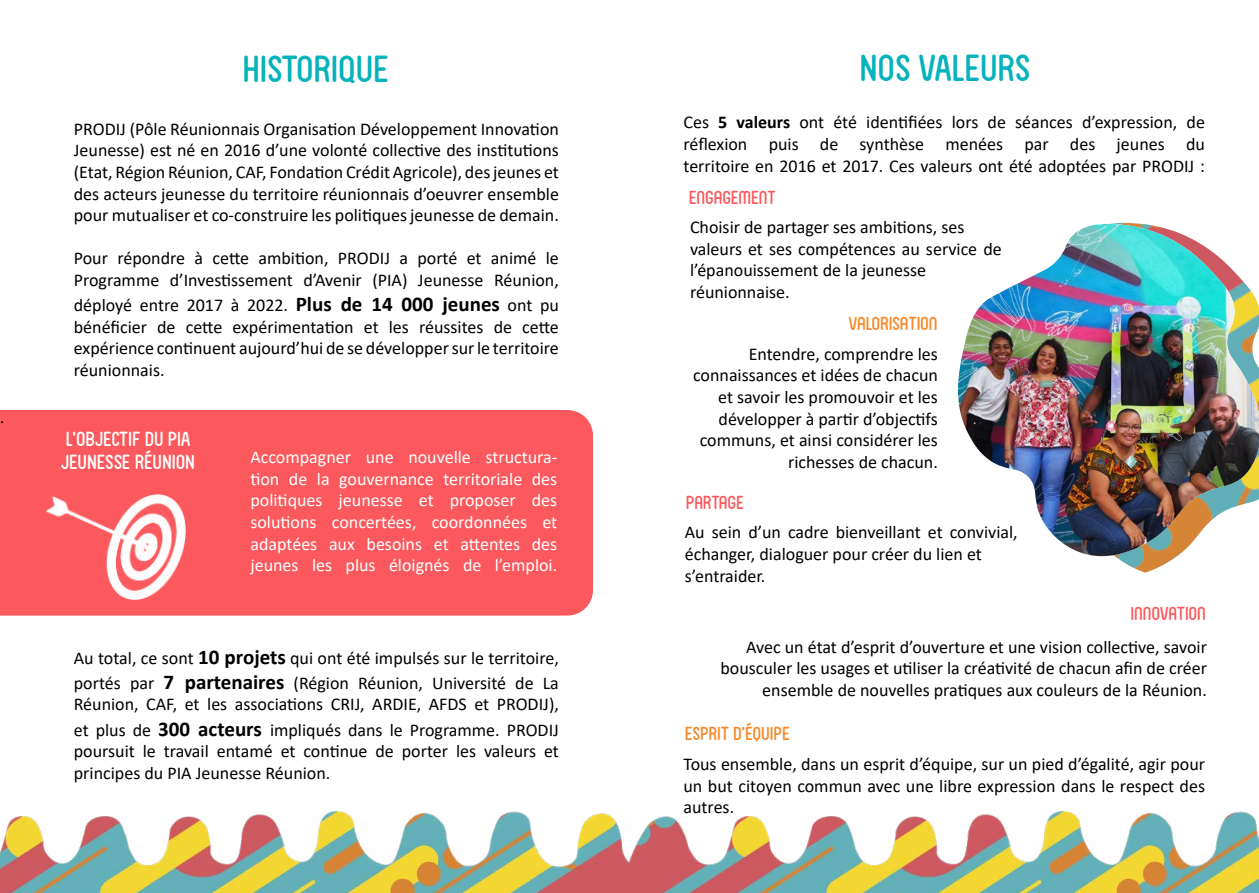
<style>
.page{position:relative;width:1259px;height:893px;background:#fff}
.page>*{position:absolute;margin:0;border:0;box-sizing:border-box;transform-origin:0 0}
.t1{font:36px "FV Almelo";color:#06b2bb}
.t2{font:19.5px/23.4px "FV Almelo";color:#fff}
.t3{font:18px/21.6px "Calibri";color:#000}
.t4{font:18px/21.6px "Calibri";color:#fff;text-align:justify}
.t5{font:18px "FV Almelo";color:#fb595d}
.t6{font:18px "FV Almelo";color:#f78828}
.t7{font:18px "Minion Pro";color:#000}
.s1{font-weight:700;font-size:21px}
.s2{font-weight:700}
</style>
<div class="page">
<img style="left:0;top:812px;width:1259px;height:81px">
<div style="left:0;top:410px;width:593px;height:206px;background:#fb595d"></div>
<img style="left:47px;top:494px;width:139px;height:106px">
<img style="left:1119px;top:559px;width:54px;height:14px">
<img style="left:958px;top:224px;width:301px;height:334px">
<p class="t7" style="left:0;top:405px;width:6px">.</p>
<h1 class="t1" style="left:242px;top:47px;width:148px">HISTORIQUE</h1>
<p class="t3" style="left:74px;top:117px;width:486px;text-align:justify">PRODIJ (Pôle Réunionnais Organisation Développement Innovation Jeunesse) est né en 2016 d’une volonté collective des institutions (Etat, Région Réunion, CAF, Fondation Crédit Agricole), des jeunes et des acteurs jeunesse du territoire réunionnais d’oeuvrer ensemble pour mutualiser et co-construire les politiques jeunesse de demain.</p>
<p class="t3" style="left:74px;top:247px;width:486px">Pour répondre à cette ambition, PRODIJ a porté et animé le<br>Programme d’Investissement d’Avenir (PIA) Jeunesse Réunion,</p>
<p class="t3" style="left:74px;top:294px;width:486px;text-align:justify">déployé entre 2017 à 2022. <span class="s1">Plus de 14 000 jeunes</span> ont pu bénéficier de cette expérimentation et les réussites de cette expérience continuent aujourd’hui de se développer sur le territoire réunionnais.</p>
<p class="t2" style="left:61px;top:425px;width:135px">L’OBJECTIF DU PIA<br>JEUNESSE RÉUNION</p>
<p class="t4" style="left:250px;top:446px;width:308px">Accompagner une nouvelle structura&shy;tion de la gouvernance territoriale des politiques jeunesse et proposer des solutions concertées, coordonnées et adaptées aux besoins et attentes des jeunes les plus éloignés de l’emploi.</p>
<p class="t3" style="left:74px;top:644px;width:486px;line-height:25.2px">Au total, ce sont <span class="s1">10 projets</span> qui ont été impulsés sur le territoire, portés par <span class="s1">7 partenaires</span> (Région Réunion, Université de La</p>
<p class="t3" style="left:74px;top:691px;width:486px;line-height:25.2px">Réunion, CAF, et les associations CRIJ, ARDIE, AFDS et PRODIJ), et plus de <span class="s1">300 acteurs</span> impliqués dans le Programme. PRODIJ</p>
<p class="t3" style="left:74px;top:740px;width:486px">poursuit le travail entamé et continue de porter les valeurs et principes du PIA Jeunesse Réunion.</p>
<h1 class="t1" style="left:859px;top:47px;width:172px">NOS VALEURS</h1>
<p class="t3" style="left:683px;top:111px;width:523px;text-align:justify">Ces <span class="s2">5 valeurs</span> ont été identifiées lors de séances d’expression, de réflexion puis de synthèse menées par des jeunes du territoire en 2016 et 2017. Ces valeurs ont été adoptées par PRODIJ :</p>
<p class="t5" style="left:689px;top:187px;width:88px">ENGAGEMENT</p>
<p class="t3" style="left:690px;top:216px;width:313px">Choisir de partager ses ambitions, ses valeurs et ses compétences au service de l’épanouissement de la jeunesse réunionnaise.</p>
<p class="t6" style="left:848px;top:313px;width:90px">VALORISATION</p>
<p class="t3" style="left:693px;top:342px;width:246px;text-align:right">Entendre, comprendre les connaissances et idées de chacun et savoir les promouvoir et les développer à partir d’objectifs communs, et ainsi considérer les richesses de chacun.</p>
<p class="t5" style="left:686px;top:492px;width:60px">PARTAGE</p>
<p class="t3" style="left:685px;top:521px;width:334px">Au sein d’un cadre bienveillant et convivial, échanger, dialoguer pour créer du lien et s’entraider.</p>
<p class="t5" style="left:1130px;top:602px;width:77px">INNOVATION</p>
<p class="t3" style="left:720px;top:635px;width:488px;text-align:right">Avec un état d’esprit d’ouverture et une vision collective, savoir bousculer les usages et utiliser la créativité de chacun afin de créer ensemble de nouvelles pratiques aux couleurs de la Réunion.</p>
<p class="t6" style="left:684px;top:722px;width:107px">ESPRIT D’ÉQUIPE</p>
<p class="t3" style="left:683px;top:753px;width:523px;text-align:justify">Tous ensemble, dans un esprit d’équipe, sur un pied d’égalité, agir pour un but citoyen commun avec une libre expression dans le respect des autres.</p>
</div>
